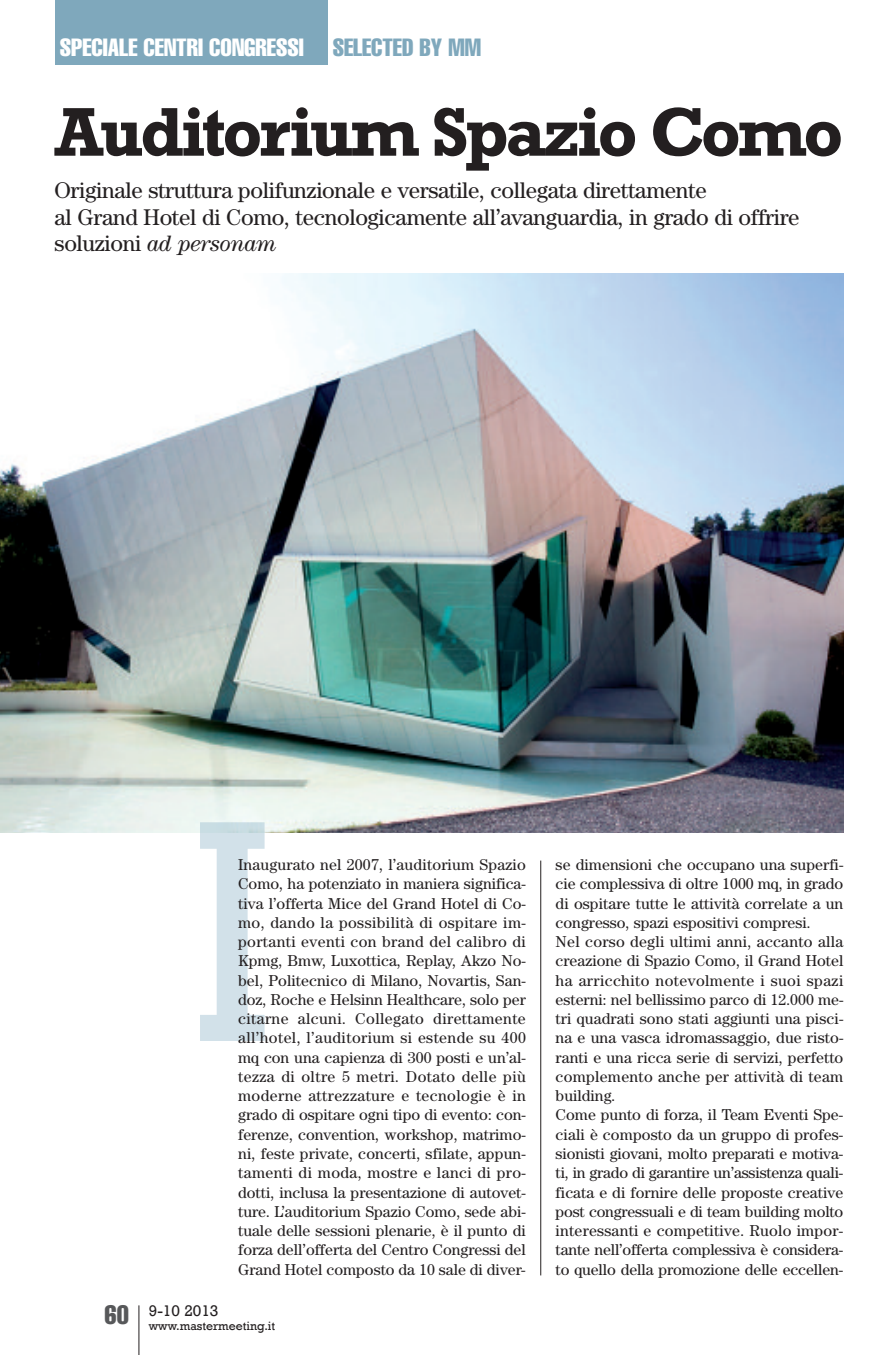
<style>
.page{position:relative;width:893px;height:1355px;background:#fff}
.page>*{position:absolute;margin:0;border:0;box-sizing:border-box;transform-origin:0 0}
.t1{font:700 70px "Rockwell";letter-spacing:-.05em;color:#231f20}
.t2{font:extra-condensed 24.5px "Helvetica";color:#fff}
.t3{font:extra-condensed 24.5px "Helvetica";color:#7fa8bc}
.t4{font:22.75px/26.2px "Century";letter-spacing:-.015em;color:#231f20}
.t5{font:15.75px/19.2px "Century";color:#231f20}
.t6{font:15.75px "Rockwell";color:#231f20}
.t7{font:12.25px "Rockwell";color:#231f20}
.s1{font-style:italic}
</style>
<div class="page">
<hr style="left:138px;top:1305px;width:1px;height:49px;background:#231f20">
<div style="left:55px;top:0;width:272px;height:64px;background:#7fa8bc"></div>
<hr style="left:540px;top:860px;width:1px;height:415px;background:#231f20">
<img style="left:0;top:274px;width:843px;height:558px">
<svg style="left:200px;top:832px;width:65px;height:209px"></svg>
<img style="left:200px;top:822px;width:65px;height:10px">
<h2 class="t2" style="left:60px;top:39px;width:245px">SPECIALE CENTRI CONGRESSI</h2>
<h2 class="t3" style="left:333px;top:39px;width:150px">SELECTED BY MM</h2>
<h1 class="t1" style="left:55px;top:89px;width:790px">Auditorium Spazio Como</h1>
<h3 class="t4" style="left:55px;top:179px;width:747px">Originale struttura polifunzionale e versatile, collegata direttamente<br>al Grand Hotel di Como, tecnologicamente all’avanguardia, in grado di offrire soluzioni <span class="s1">ad personam</span></h3>
<p class="t5" style="left:238px;top:856px;width:289px;text-align:justify">Inaugurato nel 2007, l’auditorium Spazio Como, ha potenziato in maniera significa&shy;tiva l’offerta Mice del Grand Hotel di Co&shy;mo, dando la possibilità di ospitare im&shy;portanti eventi con brand del calibro di Kpmg, Bmw, Luxottica, Replay, Akzo No&shy;bel, Politecnico di Milano, Novartis, San&shy;doz, Roche e Helsinn Healthcare, solo per citarne alcuni. Collegato direttamente all’hotel, l’auditorium si estende su 400 mq con una capienza di 300 posti e un’al&shy;tezza di oltre 5 metri. Dotato delle più moderne attrezzature e tecnologie è in grado di ospitare ogni tipo di evento: con&shy;ferenze, convention, workshop, matrimo&shy;ni, feste private, concerti, sfilate, appun&shy;tamenti di moda, mostre e lanci di pro&shy;dotti, inclusa la presentazione di autovet&shy;ture. L’auditorium Spazio Como, sede abi&shy;tuale delle sessioni plenarie, è il punto di forza dell’offerta del Centro Congressi del Grand Hotel composto da 10 sale di diver-</p>
<p class="t7" style="left:105px;top:1318px;width:172px"><sup>60</sup> www.mastermeeting.it</p>
<p class="t6" style="left:149px;top:1300px;width:71px">9-10 2013</p>
<p class="t5" style="left:556px;top:856px;width:289px">se dimensioni che occupano una superfi&shy;cie complessiva di oltre 1000 mq, in grado di ospitare tutte le attività correlate a un congresso, spazi espositivi compresi.<br>Nel corso degli ultimi anni, accanto alla creazione di Spazio Como, il Grand Hotel ha arricchito notevolmente i suoi spazi esterni: nel bellissimo parco di 12.000 me&shy;tri quadrati sono stati aggiunti una pisci&shy;na e una vasca idromassaggio, due risto&shy;ranti e una ricca serie di servizi, perfetto complemento anche per attività di team building.<br>Come punto di forza, il Team Eventi Spe&shy;ciali è composto da un gruppo di profes&shy;sionisti giovani, molto preparati e motiva&shy;ti, in grado di garantire un’assistenza quali&shy;ficata e di fornire delle proposte creative post congressuali e di team building molto interessanti e competitive. Ruolo impor&shy;tante nell’offerta complessiva è considera&shy;to quello della promozione delle eccellen-</p>
</div>
